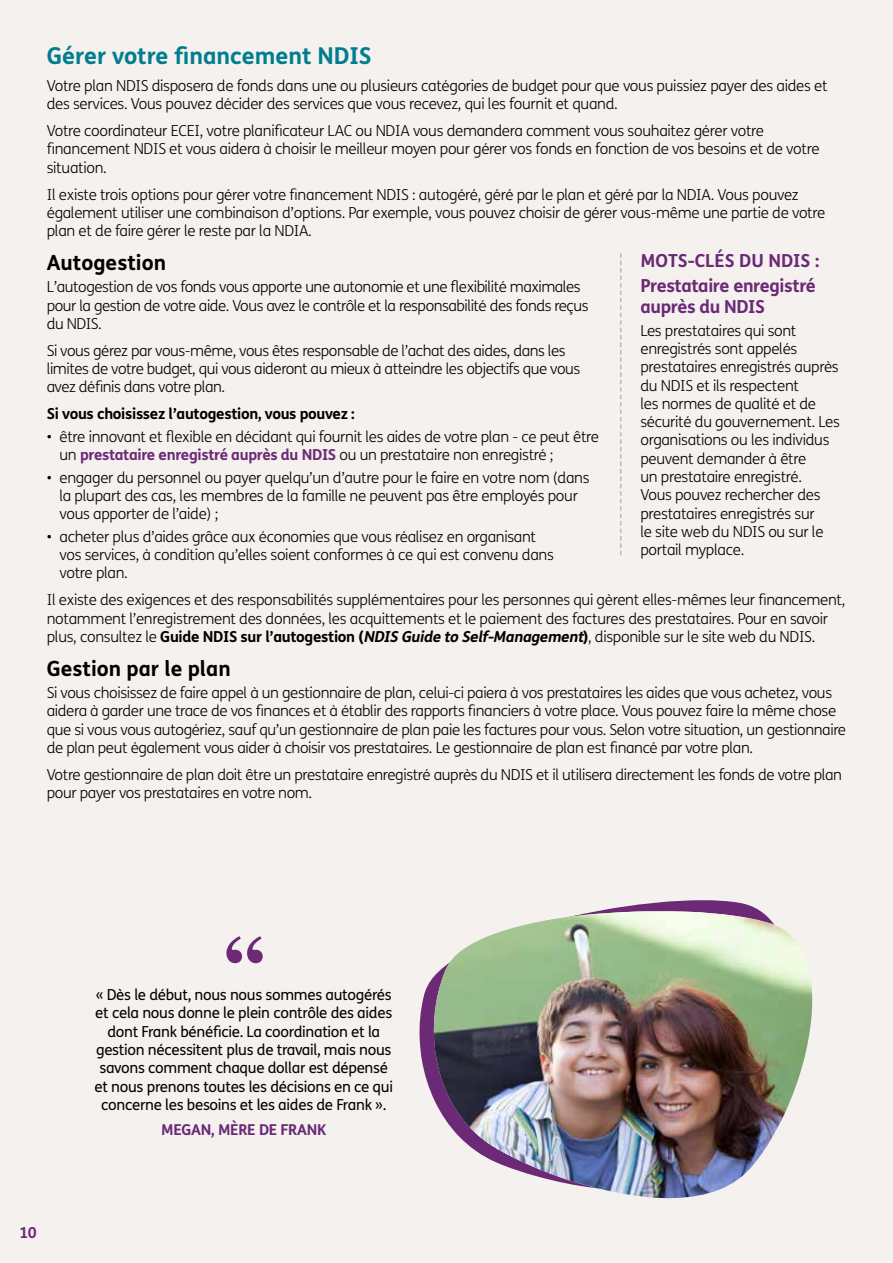
<style>
.page{position:relative;width:893px;height:1263px;background:#f4f1ee}
.page>*{position:absolute;margin:0;border:0;box-sizing:border-box;transform-origin:0 0}
.t1{font:700 81px "Century Schoolbook";color:#6b2976}
.t2{font:700 23.25px "FS Me";color:#007d8e}
.t3{font:700 21px "FS Me";color:#000}
.t4{font:700 18px/25.2px "FS Me";letter-spacing:-.02em;color:#6b2976}
.t5{font:300 15.15px/18.3px "FS Me";letter-spacing:-.02em;color:#000}
.t6{font:15.15px/18.3px "FS Me";letter-spacing:-.02em;color:#000;text-align:center}
.t7{font:700 15.15px "FS Me";letter-spacing:-.02em;color:#000}
.t8{font:700 15.15px "FS Me";color:#6b2976}
.t9{font:700 15px "FS Me";letter-spacing:-.02em;color:#6b2976}
.s1{font-weight:700;color:#6b2976}
.s2{font-weight:700}
.s3{font-weight:700;font-style:italic}
</style>
<div class="page">
<svg style="left:419px;top:900px;width:341px;height:199px"></svg>
<svg style="left:620px;top:253px;width:1px;height:302px"></svg>
<img style="left:434px;top:911px;width:378px;height:287px">
<h2 class="t2" style="left:47px;top:41px;width:326px">Gérer votre financement NDIS</h2>
<p class="t5" style="left:47px;top:77px;width:782px">Votre plan NDIS disposera de fonds dans une ou plusieurs catégories de budget pour que vous puissiez payer des aides et des services. Vous pouvez décider des services que vous recevez, qui les fournit et quand.</p>
<p class="t5" style="left:47px;top:122px;width:774px">Votre coordinateur ECEI, votre planificateur LAC ou NDIA vous demandera comment vous souhaitez gérer votre financement NDIS et vous aidera à choisir le meilleur moyen pour gérer vos fonds en fonction de vos besoins et de votre situation.</p>
<p class="t5" style="left:47px;top:185px;width:780px">Il existe trois options pour gérer votre financement NDIS : autogéré, géré par le plan et géré par la NDIA. Vous pouvez également utiliser une combinaison d’options. Par exemple, vous pouvez choisir de gérer vous-même une partie de votre plan et de faire gérer le reste par la NDIA.</p>
<h3 class="t3" style="left:47px;top:249px;width:121px">Autogestion</h3>
<p class="t5" style="left:47px;top:278px;width:543px">L’autogestion de vos fonds vous apporte une autonomie et une flexibilité maximales pour la gestion de votre aide. Vous avez le contrôle et la responsabilité des fonds reçus du NDIS.</p>
<p class="t5" style="left:47px;top:342px;width:535px">Si vous gérez par vous-même, vous êtes responsable de l’achat des aides, dans les limites de votre budget, qui vous aideront au mieux à atteindre les objectifs que vous avez définis dans votre plan.</p>
<p class="t7" style="left:47px;top:404px;width:310px">Si vous choisissez l’autogestion, vous pouvez :</p>
<p class="t5" style="left:60px;top:428px;width:541px;text-indent:-13px">• être innovant et flexible en décidant qui fournit les aides de votre plan - ce peut être un <span class="s1">prestataire enregistré auprès du NDIS</span> ou un prestataire non enregistré ;</p>
<p class="t5" style="left:60px;top:469px;width:532px;text-indent:-13px">• engager du personnel ou payer quelqu’un d’autre pour le faire en votre nom (dans la plupart des cas, les membres de la famille ne peuvent pas être employés pour vous apporter de l’aide) ;</p>
<p class="t5" style="left:60px;top:528px;width:496px;text-indent:-13px">• acheter plus d’aides grâce aux économies que vous réalisez en organisant vos services, à condition qu’elles soient conformes à ce qui est convenu dans votre plan.</p>
<p class="t5" style="left:47px;top:591px;width:800px">Il existe des exigences et des responsabilités supplémentaires pour les personnes qui gèrent elles-mêmes leur financement, notamment l’enregistrement des données, les acquittements et le paiement des factures des prestataires. Pour en savoir plus, consultez le <span class="s2">Guide NDIS sur l’autogestion (</span><span class="s3">NDIS Guide to Self-Management</span><span class="s2">)</span>, disponible sur le site web du NDIS.</p>
<h3 class="t3" style="left:47px;top:655px;width:185px">Gestion par le plan</h3>
<p class="t5" style="left:47px;top:684px;width:801px">Si vous choisissez de faire appel à un gestionnaire de plan, celui-ci paiera à vos prestataires les aides que vous achetez, vous aidera à garder une trace de vos finances et à établir des rapports financiers à votre place. Vous pouvez faire la même chose que si vous vous autogériez, sauf qu’un gestionnaire de plan paie les factures pour vous. Selon votre situation, un gestionnaire de plan peut également vous aider à choisir vos prestataires. Le gestionnaire de plan est financé par votre plan.</p>
<p class="t5" style="left:47px;top:766px;width:797px">Votre gestionnaire de plan doit être un prestataire enregistré auprès du NDIS et il utilisera directement les fonds de votre plan pour payer vos prestataires en votre nom.</p>
<p class="t4" style="left:640px;top:248px;width:180px">MOTS-CLÉS DU NDIS :<br>Prestataire enregistré</p>
<p class="t4" style="left:640px;top:294px;width:126px">auprès du NDIS</p>
<p class="t5" style="left:640px;top:322px;width:201px">Les prestataires qui sont enregistrés sont appelés prestataires enregistrés auprès du NDIS et ils respectent<br>les normes de qualité et de sécurité du gouvernement. Les organisations ou les individus peuvent demander à être<br>un prestataire enregistré.<br>Vous pouvez rechercher des prestataires enregistrés sur<br>le site web du NDIS ou sur le portail myplace.</p>
<p class="t8" style="left:20px;top:1223px;width:19px">10</p>
<h1 class="t1" style="left:225px;top:903px;width:40px">“</h1>
<p class="t6" style="left:95px;top:986px;width:300px">« Dès le début, nous nous sommes autogérés et cela nous donne le plein contrôle des aides dont Frank bénéficie. La coordination et la gestion nécessitent plus de travail, mais nous savons comment chaque dollar est dépensé et nous prenons toutes les décisions en ce qui concerne les besoins et les aides de Frank ».</p>
<p class="t9" style="left:161px;top:1120px;width:167px">MEGAN, MÈRE DE FRANK</p>
</div>
